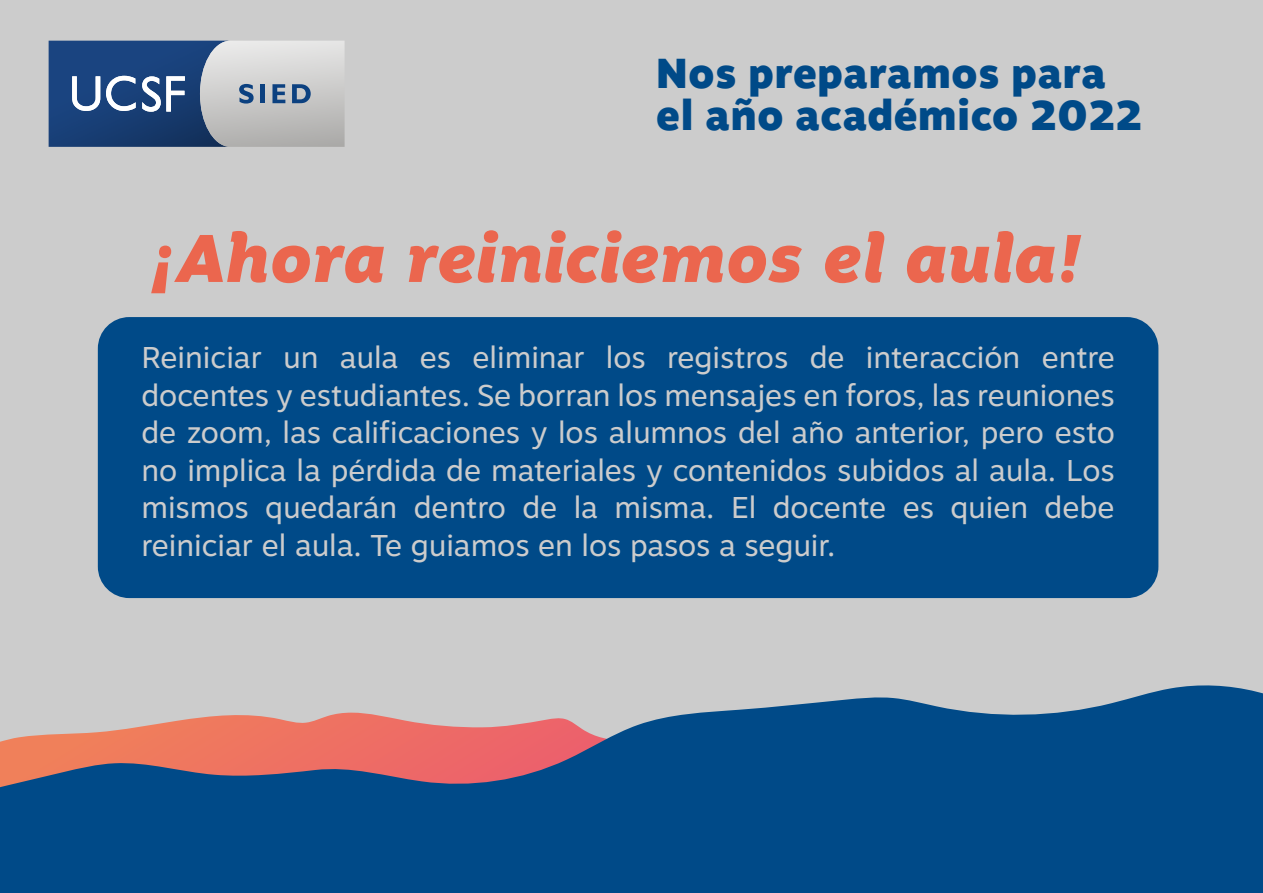
<style>
.page{position:relative;width:1263px;height:893px;background:#ccc}
.page>*{position:absolute;margin:0;border:0;box-sizing:border-box;transform-origin:0 0}
.t1{font:italic 900 67.05px "Motiva Sans";letter-spacing:.02em;color:#eb664e}
.t2{font:900 41.7px/42px "Motiva Sans";letter-spacing:.02em;color:#004a88}
.t3{font:30px/37.5px "Motiva Sans";color:#ccc;text-align:justify}
</style>
<div class="page">
<svg style="left:49px;top:41px;width:296px;height:106px"></svg>
<svg style="left:0;top:685px;width:1263px;height:208px;background:#37608d"></svg>
<div style="left:98px;top:317px;width:1060px;height:281px;background:#004a88;border-radius:31px"></div>
<h2 class="t2" style="left:656px;top:51px;width:488px">Nos preparamos para el año académico 2022</h2>
<h1 class="t1" style="left:151px;top:209px;width:931px">¡Ahora reiniciemos el aula!</h1>
<p class="t3" style="left:141px;top:338px;width:975px">Reiniciar un aula es eliminar los registros de interacción entre docentes y estudiantes. Se borran los mensajes en foros, las reuniones de zoom, las calificaciones y los alumnos del año anterior, pero esto no implica la pérdida de materiales y contenidos subidos al aula. Los mismos quedarán dentro de la misma. El docente es quien debe reiniciar el aula. Te guiamos en los pasos a seguir.</p>
</div>
